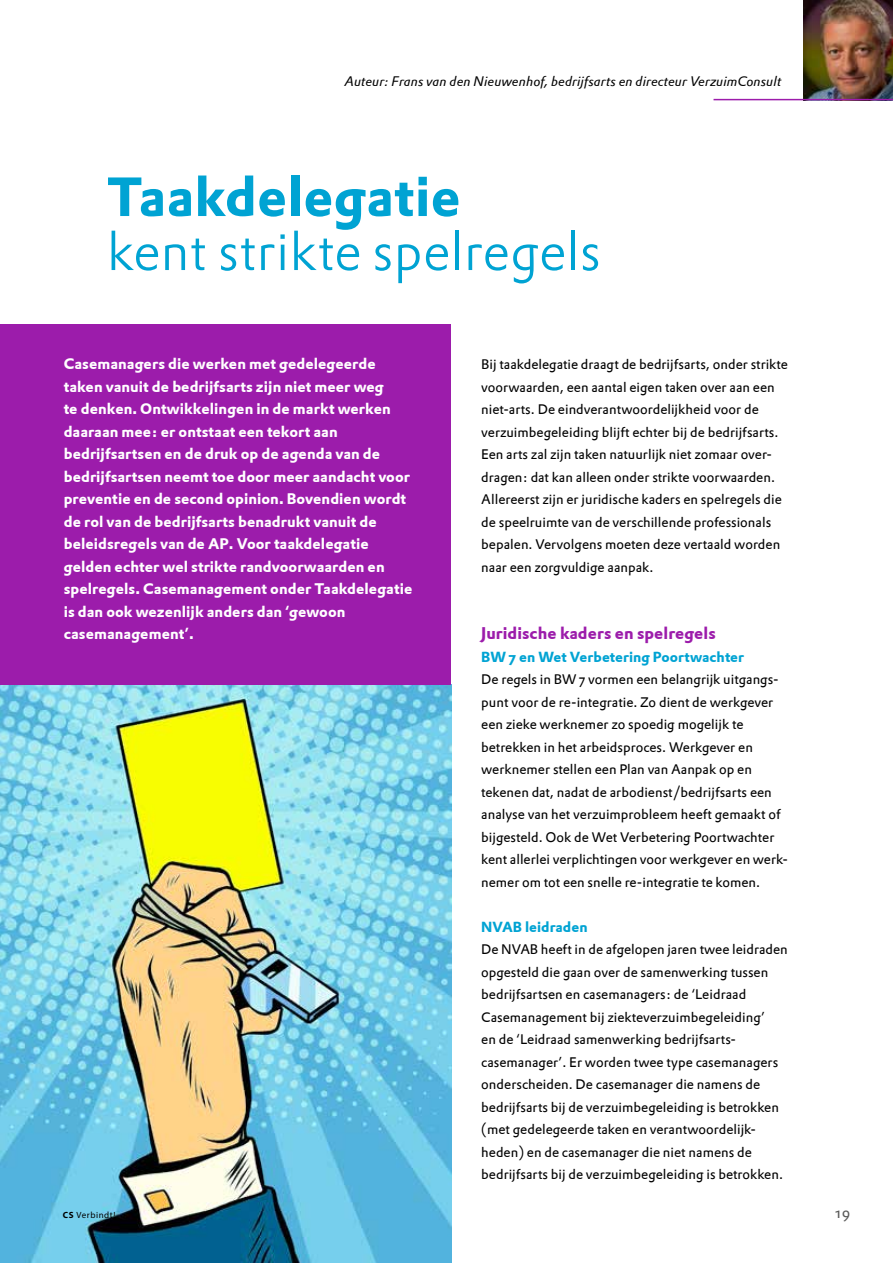
<style>
.page{position:relative;width:893px;height:1263px;background:#fff}
.page>*{position:absolute;margin:0;border:0;box-sizing:border-box;transform-origin:0 0}
.t1{font:700 54px "DTL Prokyon ST";letter-spacing:.005em;color:#00a3d3}
.t2{font:300 52.5px "DTL Prokyon TOT";letter-spacing:.005em;color:#00a3d3}
.t3{font:700 16.5px "DTL Prokyon ST";letter-spacing:.005em;color:#9c1cab}
.t4{font:700 15px/22.5px "DTL Prokyon ST";letter-spacing:.005em;color:#fff}
.t5{font:15px "DTL Prokyon ST";color:#5a5a59}
.t6{font:700 14.25px "DTL Prokyon ST";letter-spacing:.005em;color:#00a3d3}
.t7{font:13.5px/22.5px "DTL Prokyon ST";letter-spacing:.005em;color:#000}
.t8{font:italic 13.5px "DTL Prokyon ST";letter-spacing:.005em;color:#000}
.t9{font:9px "Myriad Pro";letter-spacing:.06em;color:#000}
.s1{font-weight:700}
</style>
<div class="page">
<img style="left:1px;top:684px;width:450px;height:579px">
<img style="left:804px;top:0;width:89px;height:99px">
<div style="left:1px;top:324px;width:450px;height:360px;background:#9c1cab"></div>
<hr style="left:713px;top:99px;width:180px;height:1px;background:#9c1cab">
<p class="t8" style="left:344px;top:73px;width:438px">Auteur: Frans van den Nieuwenhof, bedrijfsarts en directeur VerzuimConsult</p>
<h1 class="t1" style="left:107px;top:161px;width:355px">Taakdelegatie</h1>
<h2 class="t2" style="left:107px;top:218px;width:495px">kent strikte spelregels</h2>
<p class="t4" style="left:64px;top:352px;width:350px">Casemanagers die werken met gedelegeerde taken vanuit de bedrijfsarts zijn niet meer weg<br>te denken. Ontwikkelingen in de markt werken daaraan mee: er ontstaat een tekort aan bedrijfsartsen en de druk op de agenda van de bedrijfsartsen neemt toe door meer aandacht voor preventie en de second opinion. Bovendien wordt de rol van de bedrijfsarts benadrukt vanuit de beleidsregels van de AP. Voor taakdelegatie gelden echter wel strikte randvoorwaarden en spelregels. Casemanagement onder Taakdelegatie is dan ook wezenlijk anders dan ‘gewoon casemanagement’.</p>
<p class="t7" style="left:481px;top:353px;width:308px">Bij taakdelegatie draagt de bedrijfsarts, onder strikte voorwaarden, een aantal eigen taken over aan een niet-arts. De eindverantwoordelijkheid voor de verzuimbegeleiding blijft echter bij de bedrijfsarts.<br>Een arts zal zijn taken natuurlijk niet zomaar over&shy;dragen: dat kan alleen onder strikte voorwaarden.<br>Allereerst zijn er juridische kaders en spelregels die de speelruimte van de verschillende professionals bepalen. Vervolgens moeten deze vertaald worden naar een zorgvuldige aanpak.</p>
<p class="t3" style="left:481px;top:622px;width:236px">Juridische kaders en spelregels</p>
<p class="t6" style="left:481px;top:647px;width:264px">BW 7 en Wet Verbetering Poortwachter</p>
<p class="t7" style="left:481px;top:668px;width:308px">De regels in BW 7 vormen een belangrijk uitgangs&shy;punt voor de re-integratie. Zo dient de werkgever een zieke werknemer zo spoedig mogelijk te betrekken in het arbeidsproces. Werkgever en werknemer stellen een Plan van Aanpak op en tekenen dat, nadat de arbodienst/bedrijfsarts een analyse van het verzuimprobleem heeft gemaakt of bijgesteld. Ook de Wet Verbetering Poortwachter kent allerlei verplichtingen voor werkgever en werk&shy;nemer om tot een snelle re-integratie te komen.</p>
<p class="t6" style="left:481px;top:917px;width:108px">NVAB leidraden</p>
<p class="t7" style="left:481px;top:938px;width:308px">De NVAB heeft in de afgelopen jaren twee leidraden opgesteld die gaan over de samenwerking tussen bedrijfsartsen en casemanagers: de ‘Leidraad Casemanagement bij ziekteverzuimbegeleiding’<br>en de ‘Leidraad samenwerking bedrijfsarts&shy;casemanager’. Er worden twee type casemanagers onderscheiden. De casemanager die namens de bedrijfsarts bij de verzuimbegeleiding is betrokken (met gedelegeerde taken en verantwoordelijk&shy;heden) en de casemanager die niet namens de bedrijfsarts bij de verzuimbegeleiding is betrokken.</p>
<p class="t9" style="left:63px;top:1209px;width:54px"><span class="s1">CS</span> Verbindt!</p>
<p class="t5" style="left:835px;top:1203px;width:17px">19</p>
</div>
